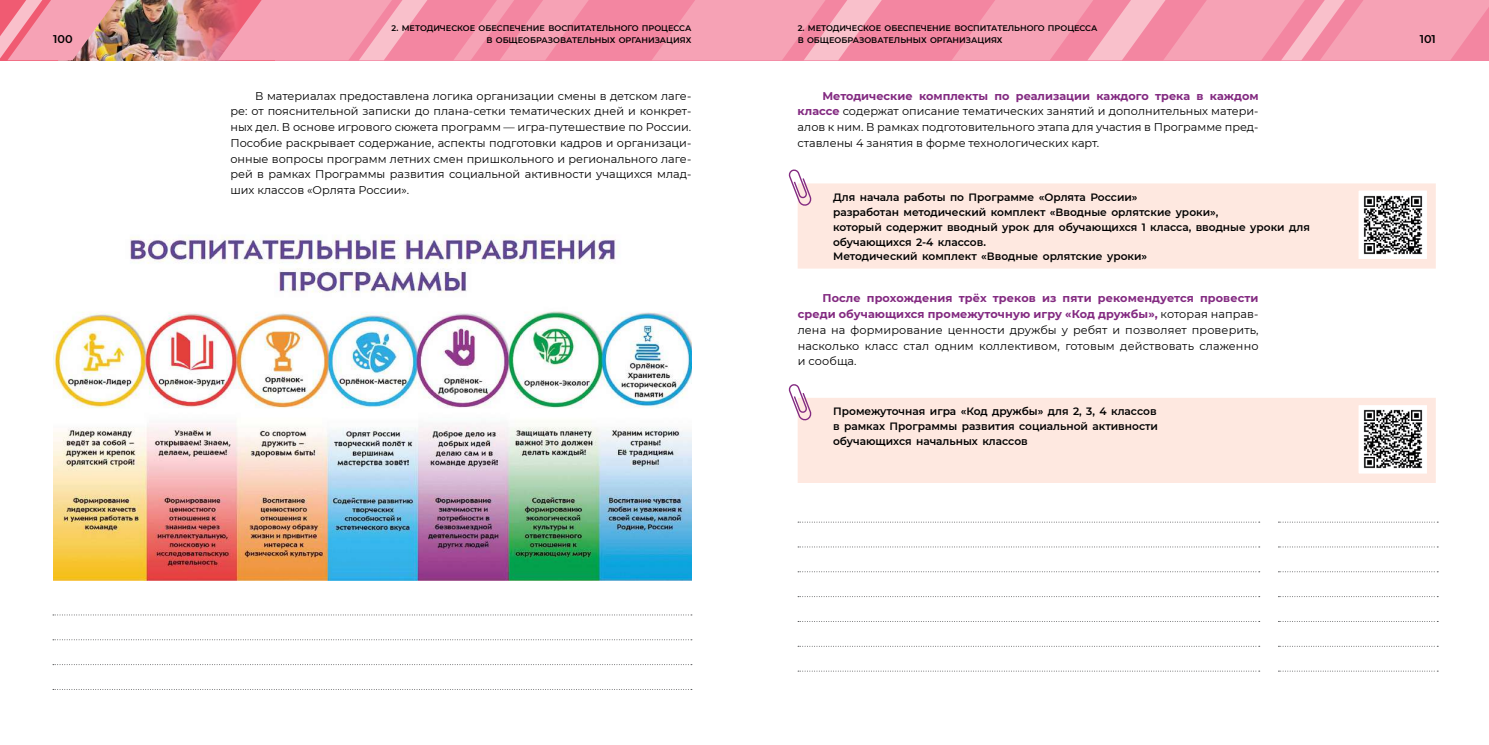
<style>
.page{position:relative;width:1489px;height:745px;background:#fff}
.page>*{position:absolute;margin:0;border:0;box-sizing:border-box;transform-origin:0 0}
.t1{font:11.25px/15.8px "Montserrat";color:#000;text-align:justify}
.t2{font:600 11.25px "Montserrat";color:#000}
.t3{font:600 10.62px/14.9px "Montserrat";color:#000}
.t4{font:600 8.12px/11.4px "Montserrat";color:#000;text-align:right}
.s1{font-weight:700;color:#832a81}
</style>
<div class="page">
<div style="left:0;top:0;width:1488px;height:60px;background:#f386a1"></div>
<img style="left:129px;top:0;width:89px;height:60px">
<svg style="left:652px;top:0;width:230px;height:60px"></svg>
<svg style="left:952px;top:0;width:536px;height:60px"></svg>
<svg style="left:218px;top:0;width:209px;height:60px"></svg>
<svg style="left:454px;top:0;width:135px;height:60px"></svg>
<img style="left:0;top:0;width:129px;height:60px">
<div style="left:797px;top:183px;width:638px;height:85px;background:#fee8e0"></div>
<div style="left:797px;top:398px;width:638px;height:84px;background:#fee8e0"></div>
<svg style="left:53px;top:614px;width:639px;height:1px"></svg>
<svg style="left:53px;top:639px;width:639px;height:1px"></svg>
<svg style="left:788px;top:384px;width:25px;height:38px"></svg>
<img style="left:1358px;top:405px;width:68px;height:68px">
<div style="left:1355px;top:402px;width:74px;height:74px;border:2px solid #fee8e0"></div>
<svg style="left:788px;top:169px;width:25px;height:38px"></svg>
<img style="left:1358px;top:191px;width:68px;height:67px">
<div style="left:1355px;top:188px;width:74px;height:73px;border:2px solid #fee8e0"></div>
<svg style="left:798px;top:521px;width:461px;height:1px"></svg>
<svg style="left:798px;top:546px;width:461px;height:1px"></svg>
<svg style="left:798px;top:571px;width:461px;height:1px"></svg>
<svg style="left:798px;top:596px;width:461px;height:1px"></svg>
<svg style="left:798px;top:645px;width:461px;height:1px"></svg>
<svg style="left:798px;top:670px;width:461px;height:1px"></svg>
<svg style="left:1278px;top:521px;width:157px;height:1px"></svg>
<svg style="left:1278px;top:546px;width:159px;height:1px"></svg>
<svg style="left:1278px;top:571px;width:159px;height:1px"></svg>
<svg style="left:1278px;top:596px;width:159px;height:1px"></svg>
<svg style="left:1278px;top:645px;width:157px;height:1px"></svg>
<svg style="left:1278px;top:670px;width:157px;height:1px"></svg>
<img style="left:53px;top:235px;width:638px;height:345px">
<p class="t2" style="left:53px;top:31px;width:21px">100</p>
<p class="t4" style="left:391px;top:22px;width:301px">2. МЕТОДИЧЕСКОЕ ОБЕСПЕЧЕНИЕ ВОСПИТАТЕЛЬНОГО ПРОЦЕССА<br>В ОБЩЕОБРАЗОВАТЕЛЬНЫХ ОРГАНИЗАЦИЯХ</p>
<p class="t4" style="left:797px;top:22px;width:301px;text-align:left">2. МЕТОДИЧЕСКОЕ ОБЕСПЕЧЕНИЕ ВОСПИТАТЕЛЬНОГО ПРОЦЕССА<br>В ОБЩЕОБРАЗОВАТЕЛЬНЫХ ОРГАНИЗАЦИЯХ</p>
<p class="t2" style="left:1419px;top:31px;width:18px">101</p>
<p class="t1" style="left:230px;top:87px;width:462px;text-indent:25px">В материалах предоставлена логика организации смены в детском лаге&shy;ре: от пояснительной записки до плана-сетки тематических дней и конкрет&shy;ных дел. В основе игрового сюжета программ — игра-путешествие по России.<br>Пособие раскрывает содержание, аспекты подготовки кадров и организаци&shy;онные вопросы программ летних смен пришкольного и регионального лаге&shy;рей в рамках Программы развития социальной активности учащихся млад&shy;ших классов «Орлята России».</p>
<p class="t1" style="left:797px;top:87px;width:462px;text-indent:25px"><span class="s1">Методические комплекты по реализации каждого трека в каждом классе</span> содержат описание тематических занятий и дополнительных матери&shy;алов к ним. В рамках подготовительного этапа для участия в Программе пред&shy;ставлены 4 занятия в форме технологических карт.</p>
<p class="t3" style="left:833px;top:189px;width:478px">Для начала работы по Программе «Орлята России»<br>разработан методический комплект «Вводные орлятские уроки»,<br>который содержит вводный урок для обучающихся 1 класса, вводные уроки для обучающихся 2-4 классов.<br>Методический комплект «Вводные орлятские уроки»</p>
<p class="t1" style="left:797px;top:290px;width:462px;text-indent:25px"><span class="s1">После прохождения трёх треков из пяти рекомендуется провести среди обучающихся промежуточную игру «Код дружбы»,</span> которая направ&shy;лена на формирование ценности дружбы у ребят и позволяет проверить, насколько класс стал одним коллективом, готовым действовать слаженно и сообща.</p>
<p class="t3" style="left:833px;top:403px;width:326px">Промежуточная игра «Код дружбы» для 2, 3, 4 классов в рамках Программы развития социальной активности обучающихся начальных классов</p>
</div>
